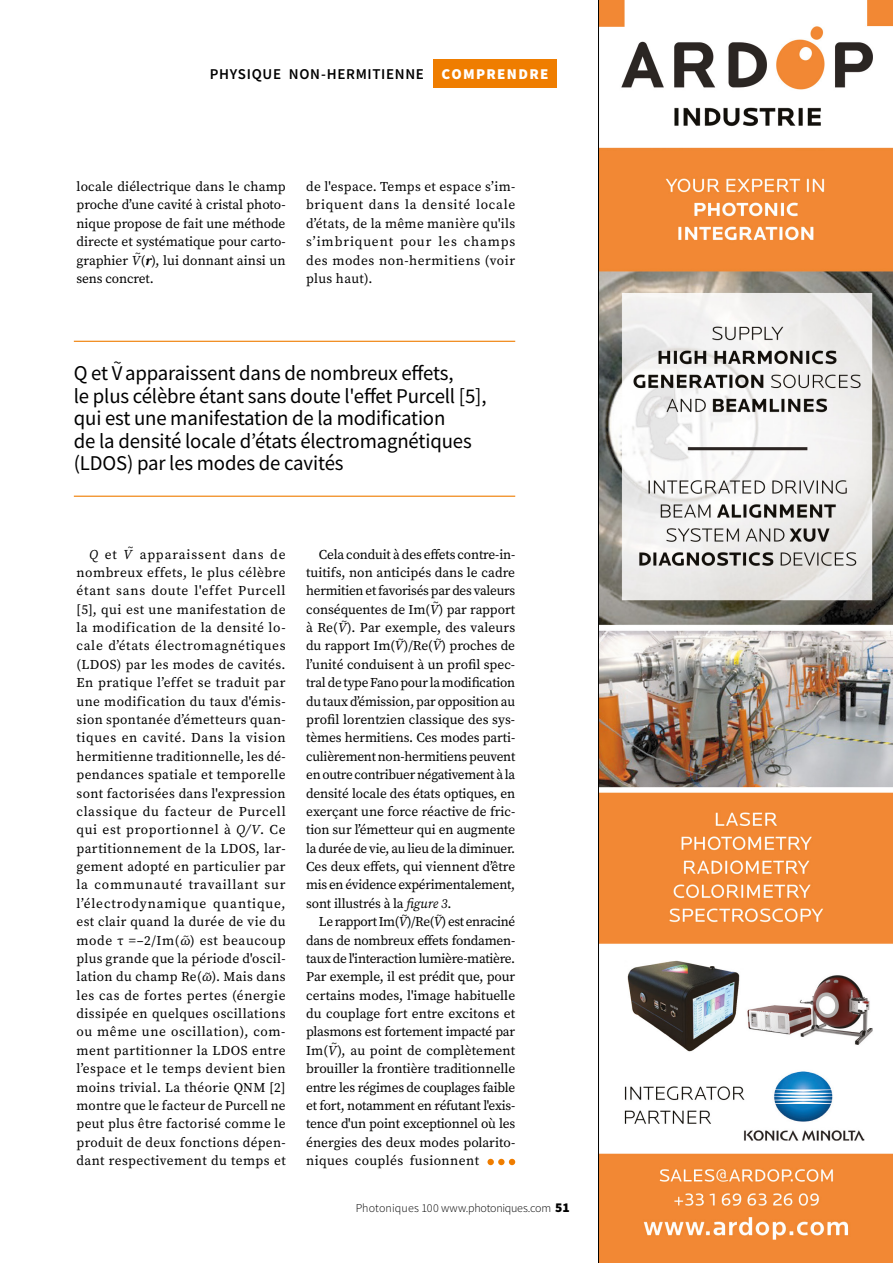
<style>
.page{position:relative;width:893px;height:1263px;background:#fff}
.page>*{position:absolute;margin:0;border:0;box-sizing:border-box;transform-origin:0 0}
.t1{font:21px/22.5px "Source Sans Pro";letter-spacing:-.01em;color:#000}
.t2{font:16.5px "Source Sans Pro";color:#000}
.t3{font:600 15px "Source Sans Pro";letter-spacing:.045em;color:#000}
.t4{font:13.5px/18.3px "Source Serif Pro";color:#000;text-align:justify}
.t5{font:13.5px "Source Serif Pro";letter-spacing:-.03em;color:#000}
.t6{font:italic 13.5px "Source Serif Pro";color:#000}
.t7{font:300 12px "Source Sans Pro";color:#000}
.t8{font:10.5px "Source Serif Pro";color:#000}
.s1{font-weight:900;color:#fff}
.s2{font-style:italic}
.s3{font-weight:700;font-style:italic}
.s4{font-style:normal}
.s5{font-weight:900;font-size:13.5px}
</style>
<div class="page">
<div style="left:433px;top:60px;width:124px;height:28px;background:#ef7d00"></div>
<svg style="left:598px;top:0;width:295px;height:1263px"></svg>
<div style="left:487px;top:1159px;width:7px;height:6px;background:#ef7d00;border-radius:50%"></div>
<div style="left:498px;top:1159px;width:7px;height:6px;background:#ef7d00;border-radius:50%"></div>
<svg style="left:509px;top:1159px;width:6px;height:6px"></svg>
<hr style="left:74px;top:341px;width:441px;height:1px;background:#ef7d00">
<hr style="left:74px;top:496px;width:441px;height:1px;background:#ef7d00">
<p class="t3" style="left:210px;top:64px;width:85px">PHYSIQUE NON</p>
<p class="t3" style="left:321px;top:64px;width:229px">-HERMITIENNE <span class="s1">COMPRENDRE</span></p>
<p class="t4" style="left:77px;top:177px;width:211px">locale diélectrique dans le champ proche d’une cavité à cristal photo&shy;nique propose de fait une méthode directe et systématique pour carto&shy;graphier <span class="s2">V</span>(<span class="s3">r</span>), lui donnant ainsi un</p>
<p class="t8" style="left:135px;top:247px;width:7px">~</p>
<p class="t4" style="left:77px;top:269px;width:79px">sens concret.</p>
<p class="t4" style="left:306px;top:177px;width:211px">de l'espace. Temps et espace s’im&shy;briquent dans la densité locale d’états, de la même manière qu'ils s’imbriquent pour les champs des modes non-hermitiens (voir plus haut).</p>
<p class="t2" style="left:113px;top:352px;width:10px">~</p>
<h1 class="t1" style="left:74px;top:384px;width:414px">le plus célèbre étant sans doute l'effet Purcell [5], qui est une manifestation de la modification<br>de la densité locale d’états électromagnétiques (LDOS) par les modes de cavités</h1>
<h1 class="t1" style="left:74px;top:362px;width:381px">Q et Vapparaissent dans de nombreux effets,</h1>
<p class="t8" style="left:128px;top:541px;width:7px">~</p>
<p class="t4" style="left:77px;top:545px;width:211px;text-indent:63px">apparaissent dans de nombreux effets, le plus célèbre étant sans doute l'effet Purcell [5], qui est une manifestation de la modification de la densité lo&shy;cale d’états électromagnétiques (LDOS) par les modes de cavités.<br>En pratique l’effet se traduit par une modification du taux d'émis&shy;sion spontanée d’émetteurs quan&shy;tiques en cavité. Dans la vision hermitienne traditionnelle, les dé&shy;pendances spatiale et temporelle sont factorisées dans l'expression classique du facteur de Purcell qui est proportionnel à <span class="s2">Q/V</span>. Ce partitionnement de la LDOS, lar&shy;gement adopté en particulier par la communauté travaillant sur l’électrodynamique quantique, est clair quand la durée de vie du mode τ =–2/Im(ω<sup>~</sup>) est beaucoup plus grande que la période d'oscil&shy;lation du champ Re(ω<sup>~</sup>). Mais dans les cas de fortes pertes (énergie dissipée en quelques oscillations ou même une oscillation), com&shy;ment partitionner la LDOS entre l’espace et le temps devient bien moins trivial. La théorie QNM [2] montre que le facteur de Purcell ne peut plus être factorisé comme le produit de deux fonctions dépen&shy;dant respectivement du temps et</p>
<p class="t6" style="left:89px;top:546px;width:44px">Q <span class="s4">et</span> V</p>
<p class="t4" style="left:306px;top:545px;width:211px;text-indent:13px">Cela conduit à des effets contre-in&shy;tuitifs, non anticipés dans le cadre hermitien et favorisés par des valeurs conséquentes de Im(<span class="s2">V</span>) par rapport</p>
<p class="t8" style="left:433px;top:596px;width:7px">~</p>
<p class="t4" style="left:306px;top:618px;width:211px">à Re(<span class="s2">V</span>). Par exemple, des valeurs</p>
<p class="t8" style="left:341px;top:614px;width:7px">~</p>
<p class="t4" style="left:306px;top:637px;width:211px">du rapport Im(<span class="s2">V</span>)/Re(<span class="s2">V</span>) proches de</p>
<p class="t8" style="left:398px;top:632px;width:7px">~</p>
<p class="t8" style="left:436px;top:632px;width:7px">~</p>
<p class="t4" style="left:306px;top:655px;width:211px">l’unité conduisent à un profil spec&shy;tral de type Fano pour la modification du taux d’émission, par opposition au profil lorentzien classique des sys&shy;tèmes hermitiens. Ces modes parti&shy;culièrement non-hermitiens peuvent en outre contribuer négativement à la densité locale des états optiques, en exerçant une force réactive de fric&shy;tion sur l’émetteur qui en augmente la durée de vie, au lieu de la diminuer.<br>Ces deux effets, qui viennent d’être mis en évidence expérimentalement, sont illustrés à la <span class="s2">figure 3</span>.</p>
<p class="t5" style="left:319px;top:913px;width:198px">Le rapport Im(<span class="s2">V</span>)/Re(<span class="s2">V</span>) est enraciné</p>
<p class="t8" style="left:402px;top:908px;width:7px">~</p>
<p class="t8" style="left:437px;top:908px;width:7px">~</p>
<p class="t4" style="left:306px;top:931px;width:211px">dans de nombreux effets fondamen&shy;taux de l'interaction lumière-matière.<br>Par exemple, il est prédit que, pour certains modes, l'image habituelle du couplage fort entre excitons et plasmons est fortement impacté par Im(<span class="s2">V</span>), au point de complètement</p>
<p class="t8" style="left:332px;top:1037px;width:7px">~</p>
<p class="t4" style="left:306px;top:1059px;width:211px">brouiller la frontière traditionnelle entre les régimes de couplages faible et fort, notamment en réfutant l'exis&shy;tence d'un point exceptionnel où les énergies des deux modes polarito&shy;niques couplés fusionnent</p>
<p class="t7" style="left:356px;top:1200px;width:216px">Photoniques 100 www.photoniques.com <span class="s5">51</span></p>
</div>
